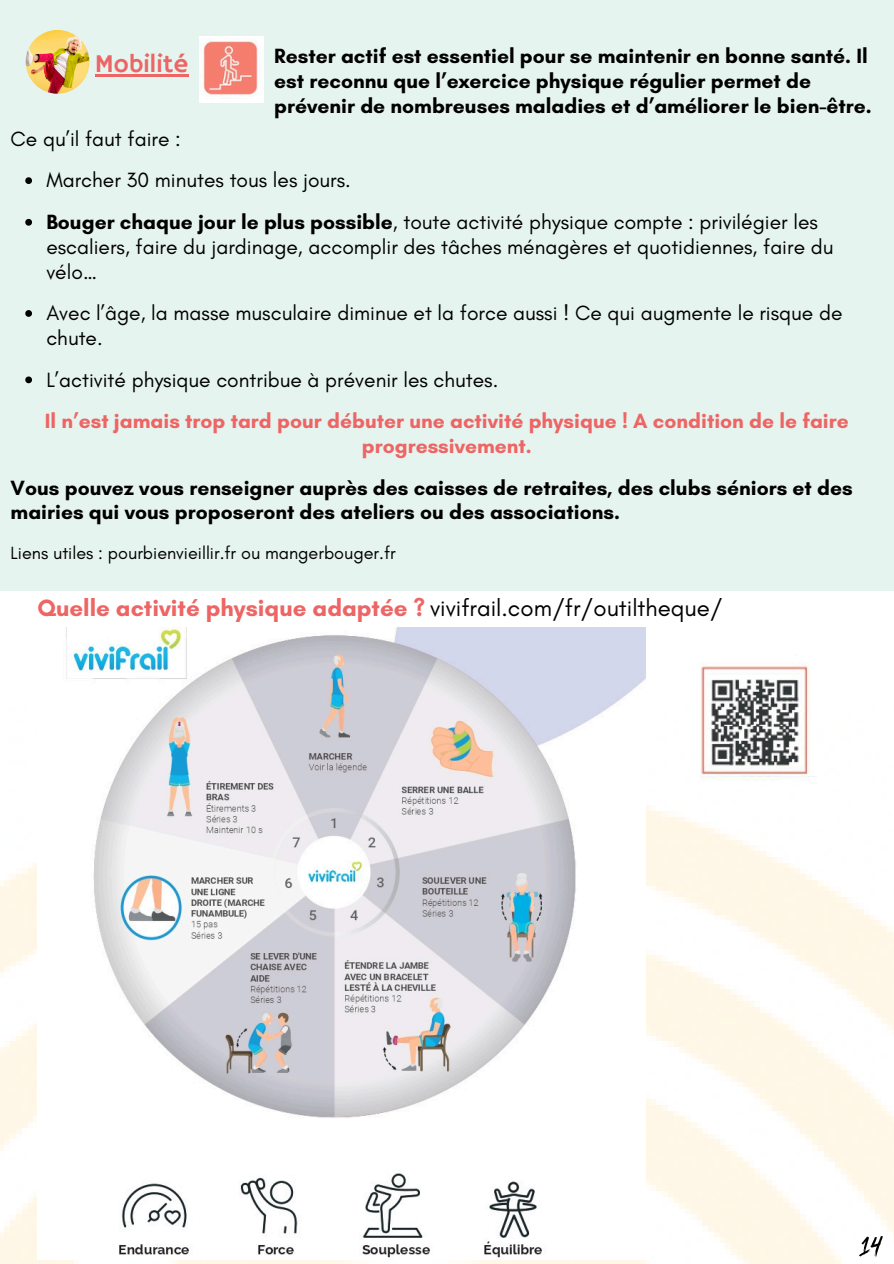
<style>
.page{position:relative;width:894px;height:1264px;background:#fff}
.page>*{position:absolute;margin:0;border:0;box-sizing:border-box;transform-origin:0 0}
.t1{font:25.5px "Hammersmith One";color:#ed6564}
.t2{font:700 24px "Glacial Indifference";color:#ed6564}
.t3{font:21px/24.8px "Glacial Indifference";color:#000}
.t4{font:700 21px/24.8px "Glacial Indifference";color:#000}
.t5{font:700 21px/24.8px "Glacial Indifference";color:#ed6564;text-align:center}
.t6{font:18px "Glacial Indifference";color:#000}
.s1{font-weight:700}
.s2{font-weight:400;color:#000}
</style>
<div class="page">
<img style="left:0;top:783px;width:893px;height:480px">
<div style="left:0;top:0;width:893px;height:590px;background:#e6f4ef"></div>
<img style="left:199px;top:36px;width:64px;height:66px">
<img style="left:700px;top:664px;width:110px;height:113px">
<img style="left:26px;top:30px;width:63px;height:64px;border-radius:50%">
<img style="left:37px;top:628px;width:608px;height:631px">
<svg style="left:858px;top:1235px;width:24px;height:22px"></svg>
<hr style="left:95px;top:74px;width:93px;height:3px;background:#ed6564">
<svg style="left:25px;top:177px;width:7px;height:7px"></svg>
<svg style="left:25px;top:219px;width:7px;height:7px"></svg>
<svg style="left:25px;top:310px;width:7px;height:7px"></svg>
<svg style="left:25px;top:376px;width:7px;height:7px"></svg>
<p class="t1" style="left:95px;top:49px;width:95px">Mobilité</p>
<h4 class="t4" style="left:274px;top:44px;width:598px">Rester actif est essentiel pour se maintenir en bonne santé. Il est reconnu que l’exercice physique régulier permet de prévenir de nombreuses maladies et d’améliorer le bien-être.</h4>
<p class="t3" style="left:11px;top:126px;width:171px">Ce qu’il faut faire :</p>
<p class="t3" style="left:46px;top:168px;width:306px">Marcher 30 minutes tous les jours.</p>
<p class="t3" style="left:46px;top:209px;width:788px"><span class="s1">Bouger chaque jour le plus possible</span>, toute activité physique compte : privilégier les escaliers, faire du jardinage, accomplir des tâches ménagères et quotidiennes, faire du vélo…</p>
<h3 class="t3" style="left:46px;top:300px;width:797px">Avec l’âge, la masse musculaire diminue et la force aussi ! Ce qui augmente le risque de chute.</h3>
<h3 class="t3" style="left:46px;top:367px;width:453px">L’activité physique contribue à prévenir les chutes.</h3>
<p class="t5" style="left:45px;top:408px;width:805px">Il n’est jamais trop tard pour débuter une activité physique ! A condition de le faire progressivement.</p>
<h1 class="t4" style="left:11px;top:475px;width:843px">Vous pouvez vous renseigner auprès des caisses de retraites, des clubs séniors et des mairies qui vous proposeront des ateliers ou des associations.</h1>
<h2 class="t6" style="left:11px;top:541px;width:386px">Liens utiles : pourbienvieillir.fr ou mangerbouger.fr</h2>
<p class="t2" style="left:37px;top:593px;width:686px">Quelle activité physique adaptée ? <span class="s2">vivifrail.com/fr/outiltheque/</span></p>
</div>
